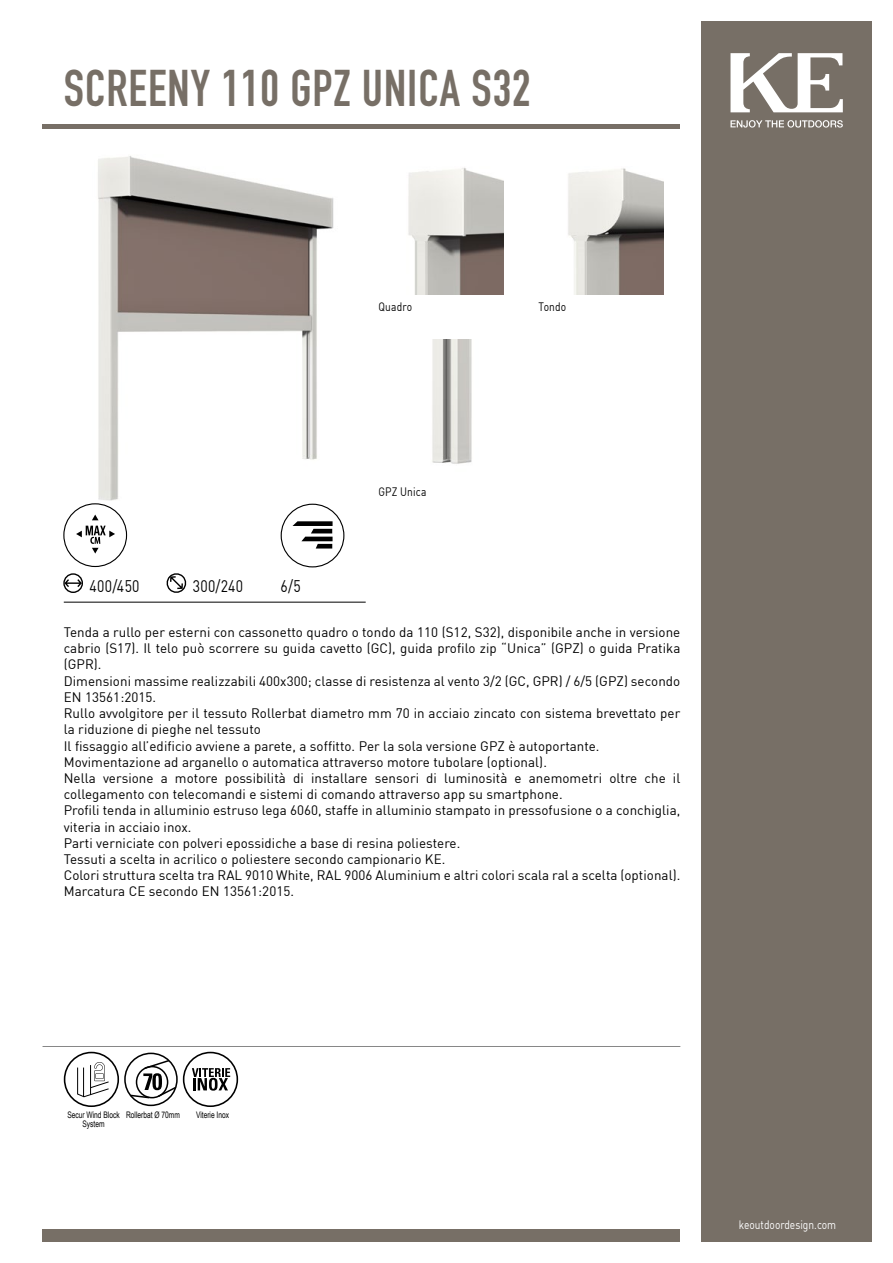
<style>
.page{position:relative;width:893px;height:1263px;background:#fff}
.page>*{position:absolute;margin:0;border:0;box-sizing:border-box;transform-origin:0 0}
.t1{font:50.85px "DIN Engschrift Std";letter-spacing:.02em;color:#776f66}
.t2{font:16.5px "DIN";letter-spacing:.025em;color:#000;scale:.85 1}
.t3{font:13.5px/16.2px "DIN";letter-spacing:.005em;color:#000}
.t4{font:12px "DIN";color:#fff;scale:.85 1}
.t5{font:12px "DIN";letter-spacing:.015em;color:#000;scale:.85 1}
.t6{font:9px/9px "Arial Narrow";color:#000;text-align:center;scale:.9 1}
</style>
<div class="page">
<div style="left:43px;top:1229px;width:637px;height:13px;background:#776f66"></div>
<div style="left:702px;top:21px;width:170px;height:1221px;background:#776f66"></div>
<svg style="left:730px;top:53px;width:113px;height:59px"></svg>
<svg style="left:730px;top:120px;width:113px;height:8px"></svg>
<img style="left:98px;top:156px;width:236px;height:344px">
<img style="left:408px;top:167px;width:95px;height:127px">
<img style="left:432px;top:340px;width:40px;height:124px">
<img style="left:568px;top:168px;width:95px;height:126px">
<hr style="left:43px;top:125px;width:637px;height:4px;background:#776f66">
<hr style="left:64px;top:602px;width:302px;height:1px;background:#000">
<svg style="left:64px;top:574px;width:18px;height:18px"></svg>
<div style="left:63px;top:573px;width:20px;height:20px;border:1px solid #000;border-radius:50%"></div>
<svg style="left:64px;top:579px;width:18px;height:8px"></svg>
<svg style="left:92px;top:515px;width:7px;height:5px"></svg>
<svg style="left:76px;top:526px;width:39px;height:27px"></svg>
<div style="left:63px;top:503px;width:64px;height:64px;border:1px solid #000;border-radius:50%"></div>
<svg style="left:166px;top:573px;width:21px;height:20px"></svg>
<div style="left:281px;top:504px;width:63px;height:63px;border:1px solid #000;border-radius:50%"></div>
<svg style="left:293px;top:521px;width:40px;height:27px"></svg>
<hr style="left:43px;top:1046px;width:637px;height:1px;background:#878787">
<div style="left:64px;top:1052px;width:55px;height:55px;border:2px solid #000;border-radius:50%"></div>
<svg style="left:77px;top:1062px;width:33px;height:36px"></svg>
<svg style="left:125px;top:1053px;width:52px;height:52px"></svg>
<svg style="left:129px;top:1059px;width:49px;height:40px"></svg>
<div style="left:124px;top:1052px;width:54px;height:54px;border:2px solid #000;border-radius:50%"></div>
<div style="left:183px;top:1052px;width:55px;height:55px;border:2px solid #000;border-radius:50%"></div>
<svg style="left:192px;top:1068px;width:38px;height:23px"></svg>
<h1 class="t1" style="left:64px;top:58px;width:469px">SCREENY 110 GPZ UNICA S32</h1>
<p class="t5" style="left:378px;top:299px;width:41px">Quadro</p>
<p class="t5" style="left:539px;top:299px;width:34px">Tondo</p>
<p class="t2" style="left:90px;top:576px;width:60px">400/450</p>
<p class="t2" style="left:193px;top:576px;width:61px">300/240</p>
<p class="t2" style="left:281px;top:576px;width:25px">6/5</p>
<p class="t5" style="left:378px;top:484px;width:58px">GPZ Unica</p>
<p class="t3" style="left:64px;top:624px;width:618px">Tenda a rullo per esterni con cassonetto quadro o tondo da 110 (S12, S32), disponibile anche in versione cabrio (S17). Il telo può scorrere su guida cavetto (GC), guida profilo zip “Unica” (GPZ) o guida Pratika (GPR).<br>Dimensioni massime realizzabili 400x300; classe di resistenza al vento 3/2 (GC, GPR) / 6/5 (GPZ) secondo EN 13561:2015.<br>Rullo avvolgitore per il tessuto Rollerbat diametro mm 70 in acciaio zincato con sistema brevettato per la riduzione di pieghe nel tessuto<br>Il fissaggio all’edificio avviene a parete, a soffitto. Per la sola versione GPZ è autoportante.<br>Movimentazione ad arganello o automatica attraverso motore tubolare (optional).<br>Nella versione a motore possibilità di installare sensori di luminosità e anemometri oltre che il collegamento con telecomandi e sistemi di comando attraverso app su smartphone.<br>Profili tenda in alluminio estruso lega 6060, staffe in alluminio stampato in pressofusione o a conchiglia, viteria in acciaio inox.<br>Parti verniciate con polveri epossidiche a base di resina poliestere.<br>Tessuti a scelta in acrilico o poliestere secondo campionario KE.<br>Colori struttura scelta tra RAL 9010 White, RAL 9006 Aluminium e altri colori scala ral a scelta (optional).<br>Marcatura CE secondo EN 13561:2015.</p>
<p class="t6" style="left:67px;top:1110px;width:60px">Secur Wind Block<br>System</p>
<p class="t6" style="left:126px;top:1110px;width:61px">Rollerbat Ø 70mm</p>
<p class="t6" style="left:196px;top:1110px;width:38px">Viterie Inox</p>
<p class="t4" style="left:739px;top:1217px;width:116px">keoutdoordesign.com</p>
</div>
